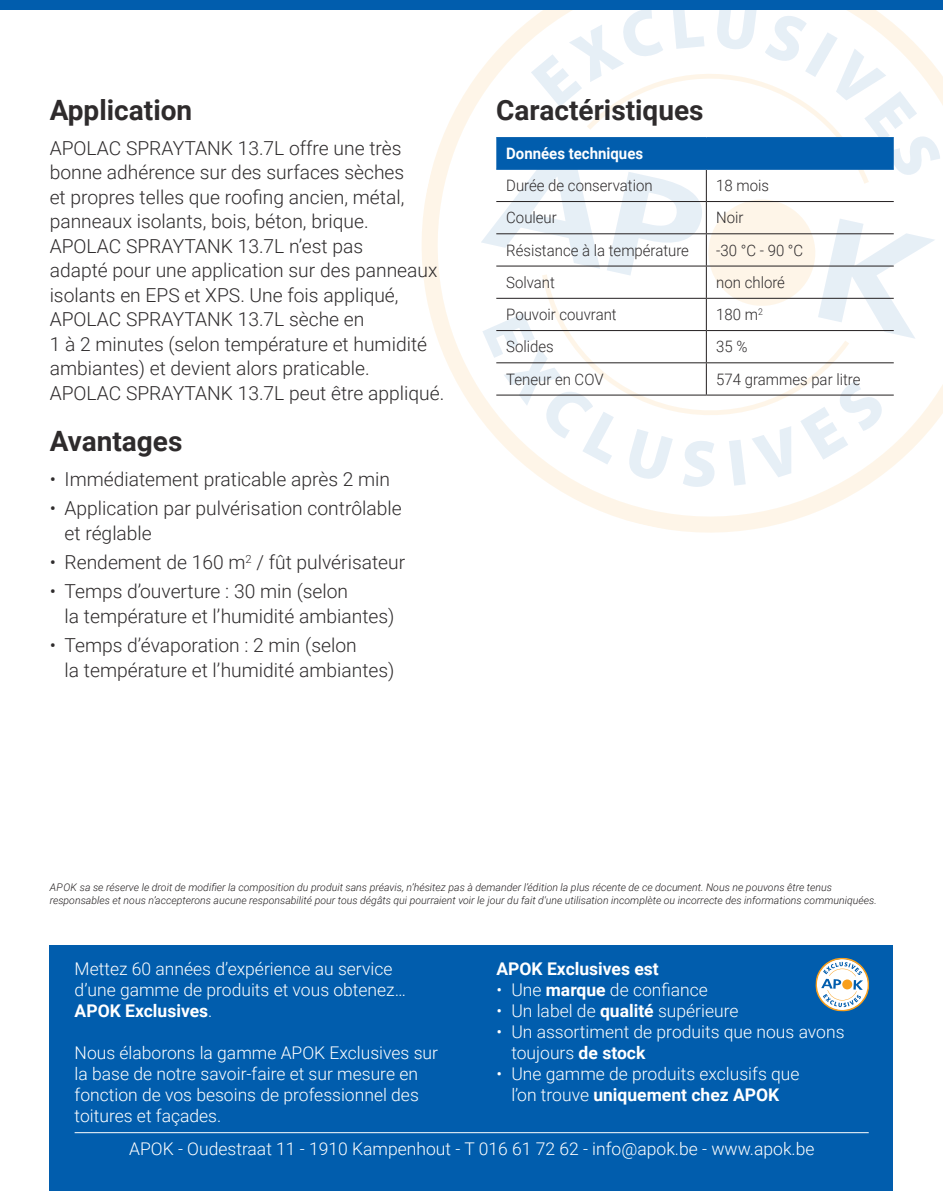
<style>
.page{position:relative;width:943px;height:1191px;background:#fff}
.page>*{position:absolute;margin:0;border:0;box-sizing:border-box;transform-origin:0 0}
.t1{font:700 28px "Roboto";color:#2e2b2c}
.t2{font:300 19.25px/24.5px "Roboto";color:#2e2b2c}
.t3{font:300 17.5px/21px "Roboto";color:#fff}
.t4{font:700 17.5px "Roboto";color:#fff}
.t5{font:300 15.75px "Roboto";color:#2e2b2c;scale:.95 1}
.t6{font:700 15.75px "Roboto";color:#fff;scale:.95 1}
.t7{font:italic 300 10.5px/12.6px "Roboto";color:#231f20}
.s1{font-weight:700}
</style>
<div class="page">
<svg style="left:422px;top:70px;width:521px;height:463px"></svg>
<div style="left:0;top:0;width:943px;height:10px;background:#015dad"></div>
<svg style="left:481px;top:10px;width:459px;height:477px"></svg>
<hr style="left:706px;top:170px;width:1px;height:31px;background:#231f20">
<hr style="left:496px;top:201px;width:210px;height:1px;background:#231f20">
<hr style="left:706px;top:201px;width:187px;height:1px;background:#231f20">
<hr style="left:706px;top:202px;width:1px;height:31px;background:#231f20">
<hr style="left:496px;top:233px;width:210px;height:1px;background:#231f20">
<hr style="left:706px;top:233px;width:187px;height:1px;background:#231f20">
<hr style="left:706px;top:234px;width:1px;height:32px;background:#231f20">
<hr style="left:496px;top:266px;width:210px;height:1px;background:#231f20">
<hr style="left:706px;top:266px;width:187px;height:1px;background:#231f20">
<hr style="left:706px;top:266px;width:1px;height:32px;background:#231f20">
<hr style="left:496px;top:298px;width:210px;height:1px;background:#231f20">
<hr style="left:706px;top:298px;width:187px;height:1px;background:#231f20">
<hr style="left:706px;top:299px;width:1px;height:31px;background:#231f20">
<hr style="left:496px;top:330px;width:210px;height:1px;background:#231f20">
<hr style="left:706px;top:330px;width:187px;height:1px;background:#231f20">
<hr style="left:706px;top:331px;width:1px;height:31px;background:#231f20">
<hr style="left:496px;top:362px;width:210px;height:1px;background:#231f20">
<hr style="left:706px;top:362px;width:187px;height:1px;background:#231f20">
<hr style="left:706px;top:363px;width:1px;height:31px;background:#231f20">
<hr style="left:496px;top:394px;width:210px;height:1px;background:#231f20">
<hr style="left:706px;top:394px;width:187px;height:1px;background:#231f20">
<hr style="left:496px;top:137px;width:210px;height:1px;background:#015dad">
<hr style="left:706px;top:137px;width:187px;height:1px;background:#015dad">
<hr style="left:706px;top:138px;width:1px;height:31px;background:#015dad">
<hr style="left:496px;top:169px;width:210px;height:1px;background:#015dad">
<hr style="left:706px;top:169px;width:187px;height:1px;background:#015dad">
<div style="left:50px;top:945px;width:843px;height:246px;background:#015dad"></div>
<hr style="left:75px;top:1132px;width:793px;height:1px;background:#fff">
<svg style="left:815px;top:957px;width:54px;height:54px"></svg>
<h1 class="t1" style="left:50px;top:91px;width:144px">Application</h1>
<p class="t2" style="left:50px;top:135px;width:396px">APOLAC SPRAYTANK 13.7L offre une très bonne adhérence sur des surfaces sèches<br>et propres telles que roofing ancien, métal, panneaux isolants, bois, béton, brique.<br>APOLAC SPRAYTANK 13.7L n’est pas<br>adapté pour une application sur des panneaux isolants en EPS et XPS. Une fois appliqué, APOLAC SPRAYTANK 13.7L sèche en<br>1 à 2 minutes (selon température et humidité ambiantes) et devient alors praticable.<br>APOLAC SPRAYTANK 13.7L peut être appliqué.</p>
<h1 class="t1" style="left:50px;top:421px;width:134px">Avantages</h1>
<p class="t2" style="left:50px;top:466px;width:342px">• Immédiatement praticable après 2 min</p>
<p class="t2" style="left:65px;top:495px;width:338px;text-indent:-15px">• Application par pulvérisation contrôlable et réglable</p>
<p class="t2" style="left:50px;top:549px;width:357px">• Rendement de 160 m<sup>2</sup> / fût pulvérisateur</p>
<p class="t2" style="left:65px;top:578px;width:331px;text-indent:-15px">• Temps d’ouverture : 30 min (selon<br>la température et l’humidité ambiantes)</p>
<p class="t2" style="left:65px;top:632px;width:331px;text-indent:-15px">• Temps d’évaporation : 2 min (selon<br>la température et l’humidité ambiantes)</p>
<h1 class="t1" style="left:496px;top:91px;width:209px">Caractéristiques</h1>
<p class="t6" style="left:506px;top:143px;width:146px">Données techniques</p>
<p class="t5" style="left:506px;top:174px;width:156px">Durée de conservation</p>
<p class="t5" style="left:716px;top:174px;width:57px">18 mois</p>
<p class="t5" style="left:506px;top:207px;width:55px">Couleur</p>
<p class="t5" style="left:716px;top:207px;width:30px">Noir</p>
<p class="t5" style="left:506px;top:239px;width:194px">Résistance à la température</p>
<p class="t5" style="left:716px;top:239px;width:93px">-30 °C - 90 °C</p>
<p class="t5" style="left:506px;top:271px;width:53px">Solvant</p>
<p class="t5" style="left:716px;top:271px;width:74px">non chloré</p>
<p class="t5" style="left:506px;top:303px;width:118px">Pouvoir couvrant</p>
<p class="t5" style="left:716px;top:303px;width:51px">180 m<sup>2</sup></p>
<p class="t5" style="left:506px;top:336px;width:52px">Solides</p>
<p class="t5" style="left:716px;top:336px;width:34px">35 %</p>
<p class="t5" style="left:506px;top:368px;width:104px">Teneur en COV</p>
<p class="t5" style="left:716px;top:368px;width:153px">574 grammes par litre</p>
<p class="t7" style="left:50px;top:880px;width:828px">APOK sa se réserve le droit de modifier la composition du produit sans préavis, n’hésitez pas à demander l’édition la plus récente de ce document. Nous ne pouvons être tenus responsables et nous n’accepterons aucune responsabilité pour tous dégâts qui pourraient voir le jour du fait d'une utilisation incomplète ou incorrecte des informations communiquées.</p>
<p class="t3" style="left:75px;top:957px;width:333px">Mettez 60 années d’expérience au service d’une gamme de produits et vous obtenez…<br><span class="s1">APOK Exclusives</span>.</p>
<p class="t3" style="left:75px;top:1041px;width:365px">Nous élaborons la gamme APOK Exclusives sur la base de notre savoir-faire et sur mesure en fonction de vos besoins de professionnel des toitures et façades.</p>
<p class="t4" style="left:496px;top:956px;width:164px">APOK Exclusives est</p>
<p class="t3" style="left:496px;top:978px;width:213px">• Une <span class="s1">marque</span> de confiance</p>
<p class="t3" style="left:496px;top:999px;width:243px">• Un label de <span class="s1">qualité</span> supérieure</p>
<p class="t3" style="left:511px;top:1020px;width:335px;text-indent:-15px">• Un assortiment de produits que nous avons toujours <span class="s1">de stock</span></p>
<p class="t3" style="left:496px;top:1062px;width:304px;text-align:center">• Une gamme de produits exclusifs que l’on trouve <span class="s1">uniquement chez APOK</span></p>
<p class="t3" style="left:129px;top:1137px;width:687px">APOK - Oudestraat 11 - 1910 Kampenhout - T 016 61 72 62 - info@apok.be - www.apok.be</p>
</div>
